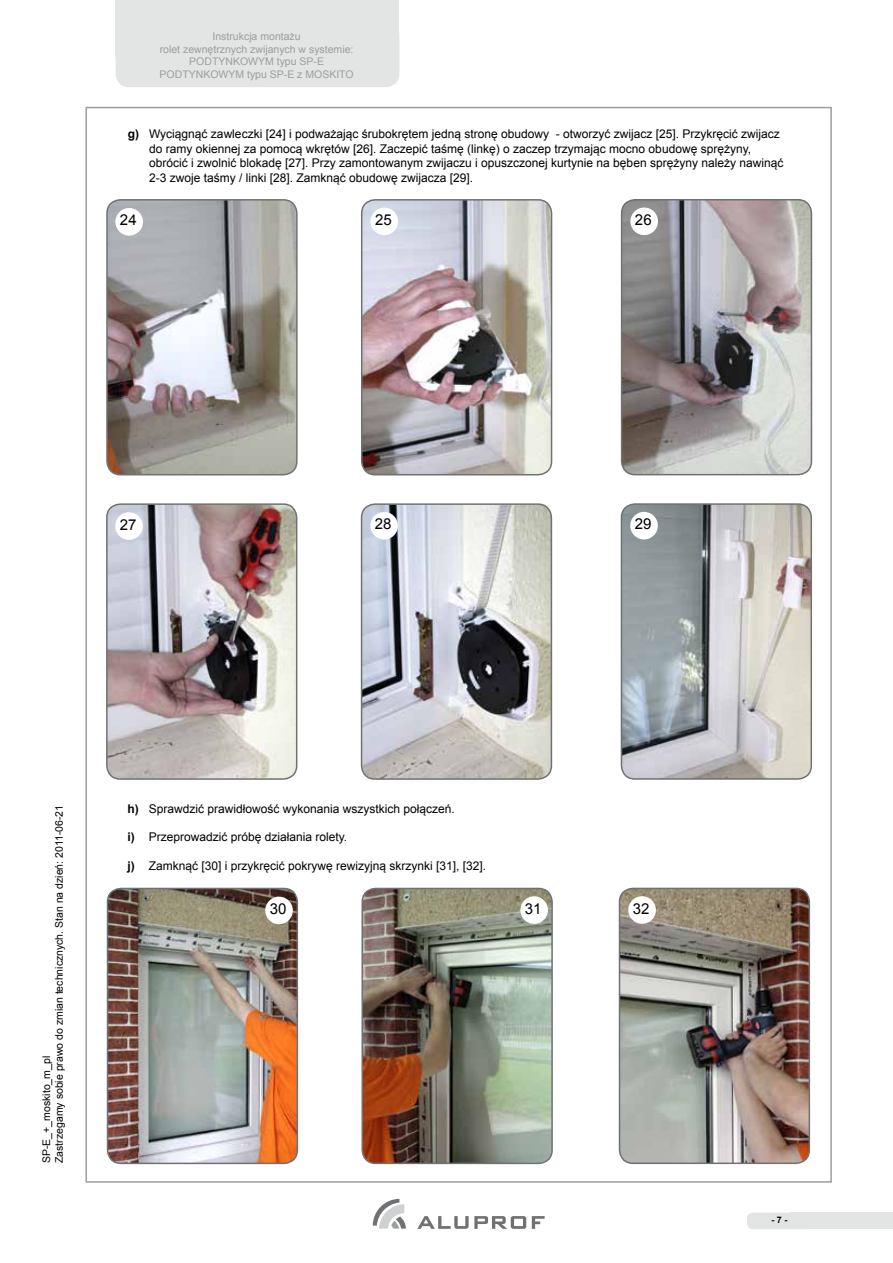
<style>
.page{position:relative;width:893px;height:1263px;background:#fff}
.page>*{position:absolute;margin:0;border:0;box-sizing:border-box;transform-origin:0 0}
.t1{font:15px "Arial";color:#000}
.t2{font:12px/14.4px "Arial";color:#000}
.t3{font:10.5px/12.6px "Arial";color:#9c9e9f;text-align:center}
.t4{font:10.5px/12.6px "Arial";color:#000}
.t5{font:700 9px "Arial";color:#000}
.s1{font-weight:700}
</style>
<div class="page">
<div style="left:747px;top:1212px;width:63px;height:17px;background:#e3e4e4;border-radius:6px"></div>
<div style="left:790px;top:1212px;width:103px;height:17px;background:#e3e4e4"></div>
<svg style="left:373px;top:1199px;width:33px;height:29px"></svg>
<svg style="left:417px;top:1216px;width:109px;height:13px"></svg>
<svg style="left:532px;top:1216px;width:13px;height:13px"></svg>
<div style="left:116px;top:0;width:283px;height:56px;background:#e3e4e4"></div>
<div style="left:116px;top:21px;width:283px;height:66px;background:#e3e4e4;border-radius:14px"></div>
<img style="left:362px;top:200px;width:190px;height:275px">
<div style="left:361px;top:199px;width:191px;height:276px;border:2px solid #707172;border-radius:14px"></div>
<img style="left:108px;top:201px;width:188px;height:274px">
<div style="left:106px;top:199px;width:192px;height:276px;border:2px solid #707172;border-radius:14px"></div>
<div style="left:115px;top:208px;width:28px;height:28px;background:#fff;border-radius:50%"></div>
<div style="left:370px;top:208px;width:28px;height:27px;background:#fff;border-radius:50%"></div>
<img style="left:622px;top:200px;width:189px;height:275px">
<div style="left:621px;top:199px;width:191px;height:276px;border:2px solid #707172;border-radius:14px"></div>
<div style="left:630px;top:208px;width:28px;height:27px;background:#fff;border-radius:50%"></div>
<img style="left:363px;top:505px;width:188px;height:273px">
<div style="left:361px;top:503px;width:191px;height:277px;border:2px solid #707172;border-radius:14px"></div>
<img style="left:108px;top:505px;width:189px;height:273px">
<div style="left:106px;top:503px;width:191px;height:277px;border:2px solid #707172;border-radius:14px"></div>
<div style="left:115px;top:512px;width:28px;height:28px;background:#fff;border-radius:50%"></div>
<div style="left:370px;top:512px;width:28px;height:27px;background:#fff;border-radius:50%"></div>
<img style="left:621px;top:505px;width:189px;height:273px">
<div style="left:621px;top:503px;width:191px;height:277px;border:2px solid #707172;border-radius:14px"></div>
<div style="left:630px;top:512px;width:28px;height:27px;background:#fff;border-radius:50%"></div>
<img style="left:363px;top:888px;width:188px;height:274px">
<div style="left:361px;top:888px;width:192px;height:276px;border:2px solid #707172;border-radius:14px"></div>
<img style="left:108px;top:888px;width:189px;height:275px">
<div style="left:107px;top:888px;width:191px;height:276px;border:2px solid #707172;border-radius:14px"></div>
<div style="left:265px;top:897px;width:28px;height:27px;background:#fff;border-radius:50%"></div>
<div style="left:520px;top:896px;width:28px;height:28px;background:#fff;border-radius:50%"></div>
<img style="left:619px;top:888px;width:190px;height:275px">
<div style="left:619px;top:888px;width:191px;height:276px;border:2px solid #707172;border-radius:14px"></div>
<div style="left:628px;top:896px;width:28px;height:28px;background:#fff;border-radius:50%"></div>
<p class="t3" style="left:160px;top:30px;width:196px">Instrukcja montażu<br>rolet zewnętrznych zwijanych w systemie:<br>PODTYNKOWYM typu SP-E<br>PODTYNKOWYM typu SP-E z MOSKITO</p>
<p class="t2" style="left:149px;top:127px;width:636px;text-indent:-21px"><span class="s1">g)</span> Wyciągnąć zawleczki [24] i podważając śrubokrętem jedną stronę obudowy - otworzyć zwijacz [25]. Przykręcić zwijacz do ramy okiennej za pomocą wkrętów [26]. Zaczepić taśmę (linkę) o zaczep trzymając mocno obudowę sprężyny, obrócić i zwolnić blokadę [27]. Przy zamontowanym zwijaczu i opuszczonej kurtynie na bęben sprężyny należy nawinąć 2-3 zwoje taśmy / linki [28]. Zamknąć obudowę zwijacza [29].</p>
<p class="t1" style="left:120px;top:210px;width:18px">24</p>
<p class="t1" style="left:375px;top:210px;width:18px">25</p>
<p class="t1" style="left:635px;top:210px;width:18px">26</p>
<p class="t1" style="left:120px;top:515px;width:18px">27</p>
<p class="t1" style="left:375px;top:514px;width:18px">28</p>
<p class="t1" style="left:635px;top:514px;width:18px">29</p>
<p class="t4" style="left:40px;top:1163px;width:360px;rotate:-90deg">SP-E_+_moskito_m_pl<br>Zastrzegamy sobie prawo do zmian technicznych. Stan na dzień: 2011-06-21</p>
<p class="t2" style="left:127px;top:801px;width:329px"><span class="s1">h)</span> Sprawdzić prawidłowość wykonania wszystkich połączeń.</p>
<p class="t2" style="left:127px;top:830px;width:221px"><span class="s1">i)</span> Przeprowadzić próbę działania rolety.</p>
<p class="t2" style="left:127px;top:859px;width:360px"><span class="s1">j)</span> Zamknąć [30] i przykręcić pokrywę rewizyjną skrzynki [31], [32].</p>
<p class="t1" style="left:270px;top:899px;width:18px">30</p>
<p class="t1" style="left:525px;top:899px;width:18px">31</p>
<p class="t1" style="left:633px;top:898px;width:18px">32</p>
<p class="t5" style="left:771px;top:1214px;width:18px">- 7 -</p>
</div>
